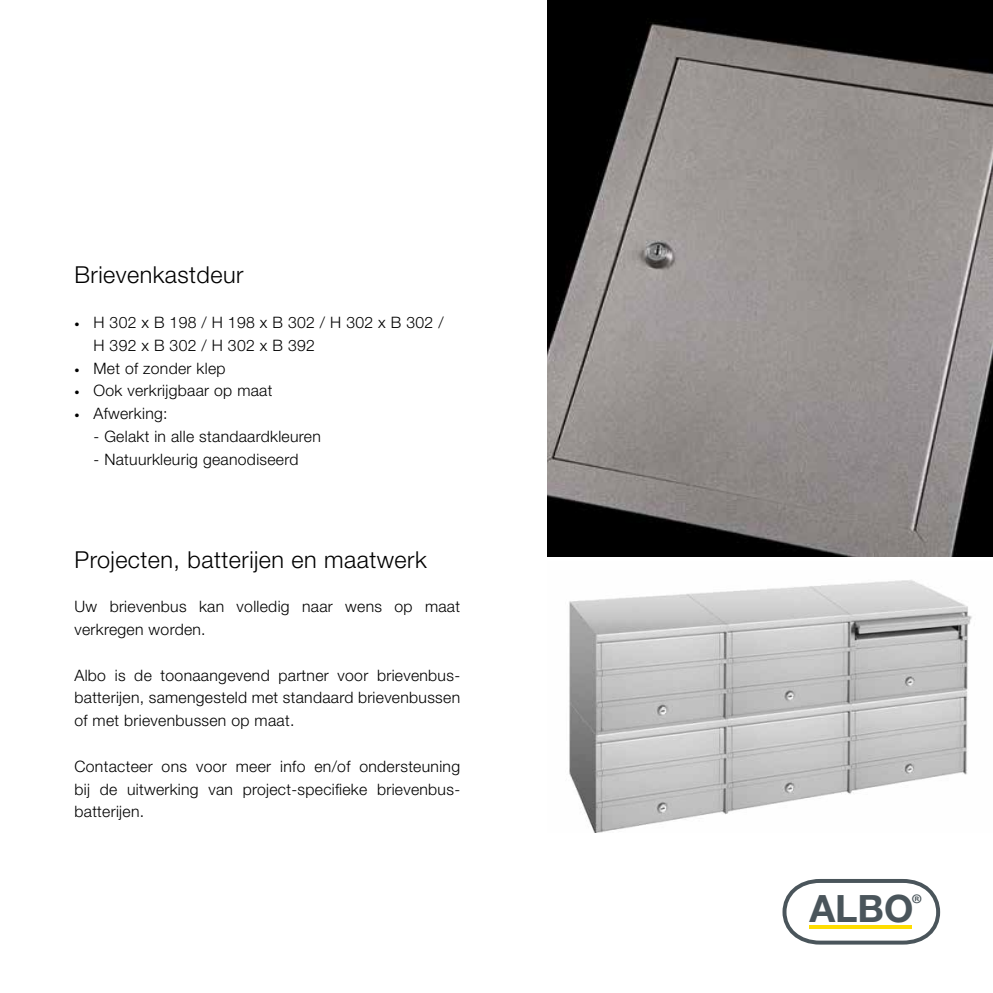
<style>
.page{position:relative;width:993px;height:993px;background:#fff}
.page>*{position:absolute;margin:0;border:0;box-sizing:border-box;transform-origin:0 0}
.t1{font:700 37.62px "Helvetica Neue LT Std";color:#4a555b}
.t2{font:300 23.45px "Helvetica Neue LT Std";letter-spacing:.02em;color:#000}
.t3{font:300 15.75px/22.8px "Helvetica Neue LT Std";letter-spacing:.02em;color:#000}
.s1{font-size:10.15px}
</style>
<div class="page">
<img style="left:547px;top:0;width:445px;height:556px">
<svg style="left:782px;top:879px;width:157px;height:65px"></svg>
<img style="left:569px;top:580px;width:403px;height:252px">
<h2 class="t2" style="left:74px;top:260px;width:170px">Brievenkastdeur</h2>
<p class="t3" style="left:93px;top:310px;width:351px;text-indent:-19px"><span class="s1">•</span> H 302 x B 198 / H 198 x B 302 / H 302 x B 302 /<br>H 392 x B 302 / H 302 x B 392</p>
<p class="t3" style="left:74px;top:356px;width:152px"><span class="s1">•</span> Met of zonder klep</p>
<p class="t3" style="left:74px;top:379px;width:199px"><span class="s1">•</span> Ook verkrijgbaar op maat</p>
<p class="t3" style="left:74px;top:401px;width:95px"><span class="s1">•</span> Afwerking:</p>
<p class="t3" style="left:93px;top:424px;width:229px">- Gelakt in alle standaardkleuren</p>
<p class="t3" style="left:93px;top:447px;width:206px">- Natuurkleurig geanodiseerd</p>
<h2 class="t2" style="left:74px;top:544px;width:353px">Projecten, batterijen en maatwerk</h2>
<p class="t3" style="left:74px;top:595px;width:387px">Uw brievenbus kan volledig naar wens op maat verkregen worden.</p>
<p class="t3" style="left:74px;top:663px;width:387px;text-align:justify">Albo is de toonaangevend partner voor brievenbus&shy;batterijen, samengesteld met standaard brievenbussen of met brievenbussen op maat.</p>
<p class="t3" style="left:74px;top:754px;width:387px;text-align:justify">Contacteer ons voor meer info en/of ondersteuning bij de uitwerking van project-specifieke brievenbus&shy;batterijen.</p>
<h1 class="t1" style="left:809px;top:884px;width:115px">ALBO<sup>®</sup></h1>
</div>
